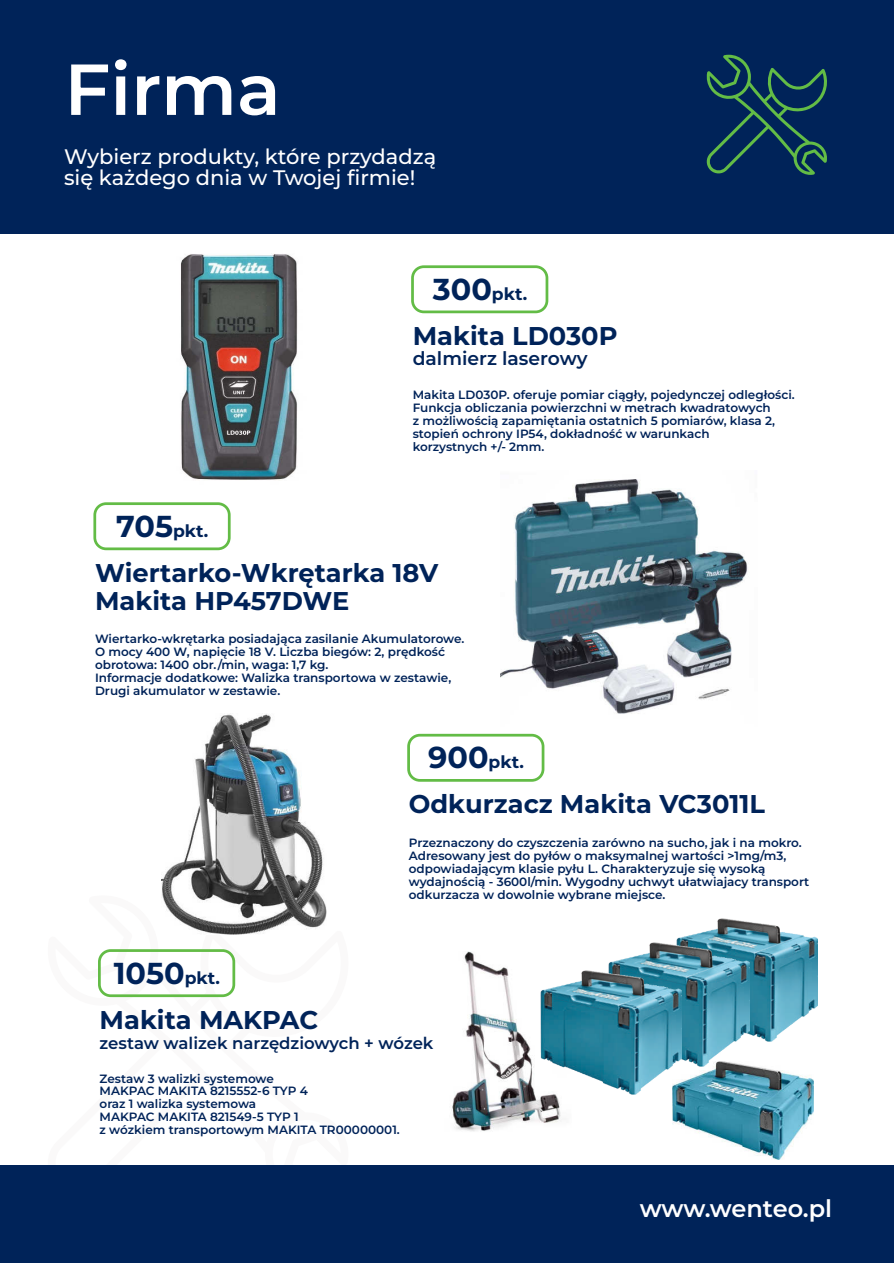
<style>
.page{position:relative;width:894px;height:1263px;background:#fff}
.page>*{position:absolute;margin:0;border:0;box-sizing:border-box;transform-origin:0 0}
.t1{font:600 72px "Montserrat";color:#fff}
.t2{font:700 30.3px "Montserrat";color:#002359}
.t3{font:700 25.65px/28px "Montserrat";color:#002359}
.t4{font:600 24px "Montserrat";letter-spacing:-.005em;color:#fff}
.t5{font:500 21px/21px "Montserrat";color:#fff}
.t6{font:600 18.75px "Montserrat";color:#002359}
.t7{font:700 17.1px "Montserrat";color:#002359}
.t8{font:600 16.5px "Montserrat";color:#002359}
.t9{font:600 12px/13px "Montserrat";color:#002359}
.s1{font-size:30.3px}
.s2{font-size:17.1px}
</style>
<div class="page">
<img style="left:672px;top:1065px;width:141px;height:95px">
<div style="left:0;top:0;width:893px;height:233px;background:#002359"></div>
<svg style="left:706px;top:55px;width:121px;height:120px"></svg>
<div style="left:0;top:1165px;width:893px;height:98px;background:#002359"></div>
<img style="left:452px;top:952px;width:109px;height:179px">
<img style="left:501px;top:479px;width:247px;height:235px">
<div style="left:411px;top:265px;width:137px;height:48px;border:3px solid #63bc46;border-radius:11px"></div>
<div style="left:407px;top:734px;width:137px;height:48px;border:3px solid #63bc46;border-radius:11px"></div>
<div style="left:98px;top:949px;width:137px;height:48px;border:3px solid #63bc46;border-radius:11px"></div>
<img style="left:181px;top:254px;width:117px;height:226px">
<img style="left:676px;top:918px;width:141px;height:124px">
<img style="left:608px;top:943px;width:141px;height:124px">
<img style="left:540px;top:970px;width:141px;height:124px">
<img style="left:161px;top:714px;width:165px;height:221px">
<div style="left:93px;top:502px;width:137px;height:48px;border:3px solid #63bc46;border-radius:11px"></div>
<h1 class="t1" style="left:64px;top:45px;width:218px">Firma</h1>
<h3 class="t5" style="left:64px;top:146px;width:373px">Wybierz produkty, które przydadzą się każdego dnia w Twojej firmie!</h3>
<h3 class="t7" style="left:432px;top:283px;width:96px"><span class="s1">300</span>pkt.</h3>
<h3 class="t7" style="left:116px;top:520px;width:93px"><span class="s1">705</span>pkt.</h3>
<h3 class="t3" style="left:412px;top:321px;width:206px">Makita LD030P</h3>
<h3 class="t6" style="left:412px;top:347px;width:176px">dalmierz laserowy</h3>
<p class="t9" style="left:412px;top:388px;width:383px">Makita LD030P. oferuje pomiar ciągły, pojedynczej odległości.<br>Funkcja obliczania powierzchni w metrach kwadratowych<br>z możliwością zapamiętania ostatnich 5 pomiarów, klasa 2, stopień ochrony IP54, dokładność w warunkach<br>korzystnych +/- 2mm.</p>
<h3 class="t3" style="left:95px;top:558px;width:344px">Wiertarko-Wkrętarka 18V<br>Makita HP457DWE</h3>
<p class="t9" style="left:95px;top:632px;width:371px">Wiertarko-wkrętarka posiadająca zasilanie Akumulatorowe.<br>O mocy 400 W, napięcie 18 V. Liczba biegów: 2, prędkość obrotowa: 1400 obr./min, waga: 1,7 kg.<br>Informacje dodatkowe: Walizka transportowa w zestawie, Drugi akumulator w zestawie.</p>
<h3 class="t7" style="left:428px;top:752px;width:97px"><span class="s1">900</span>pkt.</h3>
<h3 class="t3" style="left:408px;top:790px;width:357px">Odkurzacz Makita VC3011L</h3>
<p class="t9" style="left:408px;top:836px;width:402px">Przeznaczony do czyszczenia zarówno na sucho, jak i na mokro.<br>Adresowany jest do pyłów o maksymalnej wartości &gt;1mg/m3, odpowiadającym klasie pyłu L. Charakteryzuje się wysoką wydajnością - 3600l/min. Wygodny uchwyt ułatwiajacy transport odkurzacza w dowolnie wybrane miejsce.</p>
<h2 class="t2" style="left:114px;top:954px;width:108px">1050<span class="s2">pkt.</span></h2>
<h3 class="t3" style="left:100px;top:1005px;width:220px">Makita MAKPAC</h3>
<h3 class="t8" style="left:100px;top:1033px;width:335px">zestaw walizek narzędziowych + wózek</h3>
<p class="t9" style="left:100px;top:1072px;width:301px">Zestaw 3 walizki systemowe<br>MAKPAC MAKITA 8215552-6 TYP 4<br>oraz 1 walizka systemowa<br>MAKPAC MAKITA 821549-5 TYP 1<br>z wózkiem transportowym MAKITA TR00000001.</p>
<h3 class="t4" style="left:639px;top:1194px;width:194px">www.wenteo.pl</h3>
</div>
